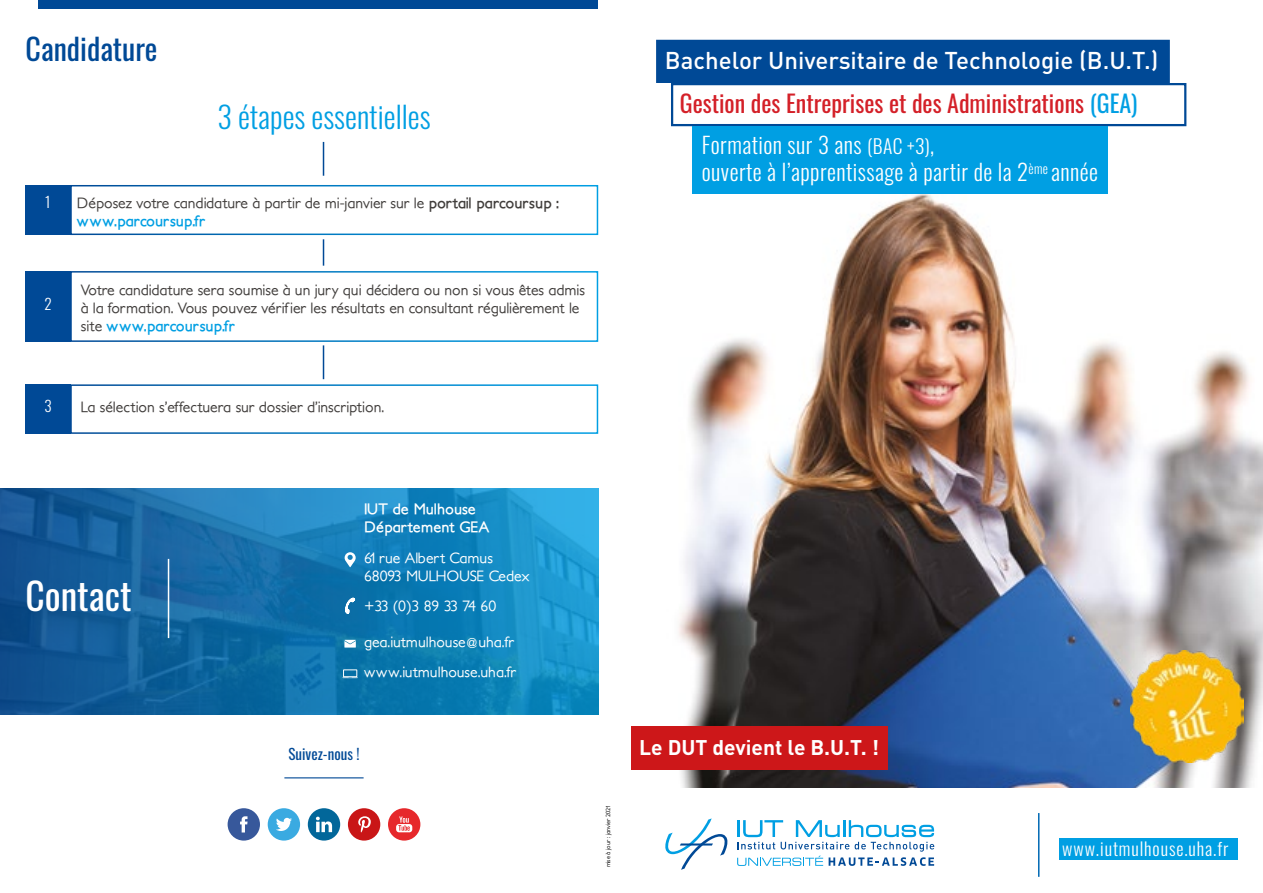
<style>
.page{position:relative;width:1263px;height:893px;background:#fff}
.page>*{position:absolute;margin:0;border:0;box-sizing:border-box;transform-origin:0 0}
.t1{font:37.5px "Oswald";color:#fff}
.t2{font:300 30px "Oswald";color:#009fe3}
.t3{font:30px "Oswald";color:#004996}
.t4{font:24px "Oswald";color:#d42028}
.t5{font:500 24px "DIN Pro";color:#fff}
.t6{font:300 22.5px/27px "Oswald";letter-spacing:.02em;color:#fff}
.t7{font:700 21px "DIN Pro";color:#fff}
.t8{font:300 18px "Oswald";letter-spacing:.05em;color:#fff}
.t9{font:500 15px/18px "Petita";color:#413e3c}
.t10{font:500 15px/18px "Petita";color:#fff}
.t11{font:700 15px/18px "Petita";color:#fff}
.t12{font:15px "Oswald";color:#004996}
.t13{font:300 15px "Oswald";color:#fff}
.t14{font:500 6px "Petita";color:#000}
.s1{font-weight:700}
.s2{font-weight:700;color:#009fe3}
.s3{color:#009fe3}
.s4{font-size:19.5px}
</style>
<div class="page">
<img style="left:631px;top:194px;width:632px;height:594px">
<svg style="left:665px;top:818px;width:63px;height:52px"></svg>
<svg style="left:737px;top:820px;width:197px;height:46px"></svg>
<svg style="left:228px;top:808px;width:32px;height:33px"></svg>
<svg style="left:268px;top:808px;width:32px;height:33px"></svg>
<svg style="left:308px;top:808px;width:32px;height:33px"></svg>
<svg style="left:348px;top:808px;width:32px;height:33px"></svg>
<svg style="left:388px;top:808px;width:32px;height:33px"></svg>
<hr style="left:1038px;top:813px;width:1px;height:64px;background:#0069b4">
<div style="left:1059px;top:838px;width:178px;height:22px;background:#009fe3"></div>
<div style="left:38px;top:0;width:559px;height:9px;background:#004996"></div>
<svg style="left:0;top:489px;width:598px;height:225px;background:#1474ae"></svg>
<svg style="left:345px;top:552px;width:11px;height:15px"></svg>
<svg style="left:345px;top:598px;width:10px;height:16px"></svg>
<svg style="left:344px;top:640px;width:12px;height:8px"></svg>
<div style="left:343px;top:669px;width:14px;height:8px;border:1px solid #fff"></div>
<svg style="left:343px;top:677px;width:15px;height:2px"></svg>
<hr style="left:284px;top:777px;width:80px;height:1px;background:#004996">
<hr style="left:168px;top:559px;width:1px;height:79px;background:#fff">
<div style="left:26px;top:185px;width:45px;height:50px;background:#004996"></div>
<div style="left:70px;top:185px;width:528px;height:50px;border:2px solid #fff"></div>
<div style="left:26px;top:271px;width:45px;height:71px;background:#004996"></div>
<div style="left:70px;top:271px;width:528px;height:71px;border:2px solid #fff"></div>
<div style="left:26px;top:385px;width:45px;height:49px;background:#004996"></div>
<div style="left:70px;top:384px;width:528px;height:50px;border:2px solid #fff"></div>
<svg style="left:323px;top:239px;width:1px;height:27px"></svg>
<hr style="left:323px;top:345px;width:1px;height:34px;background:#004996">
<hr style="left:323px;top:142px;width:1px;height:34px;background:#004996">
<div style="left:671px;top:83px;width:515px;height:43px;background:#fff;border:2px solid #004996"></div>
<div style="left:631px;top:727px;width:256px;height:43px;background:#cd1719"></div>
<img style="left:1131px;top:651px;width:112px;height:112px">
<div style="left:656px;top:40px;width:514px;height:43px;background:#004996"></div>
<div style="left:692px;top:126px;width:416px;height:68px;background:#009fe3"></div>
<h2 class="t3" style="left:26px;top:22px;width:134px">Candidature</h2>
<h2 class="t2" style="left:217px;top:90px;width:215px">3 étapes essentielles</h2>
<p class="t13" style="left:45px;top:188px;width:7px">1</p>
<p class="t13" style="left:44px;top:290px;width:9px">2</p>
<p class="t9" style="left:77px;top:194px;width:484px">Déposez votre candidature à partir de mi-janvier sur le <span class="s1">portail parcoursup : </span><span class="s2">www.parcoursup.fr</span></p>
<p class="t9" style="left:81px;top:281px;width:506px">Votre candidature sera soumise à un jury qui décidera ou non si vous êtes admis à la formation. Vous pouvez vérifier les résultats en consultant régulièrement le site <span class="s2">www.parcoursup.fr</span></p>
<p class="t13" style="left:44px;top:393px;width:9px">3</p>
<p class="t9" style="left:81px;top:399px;width:305px">La sélection s’effectuera sur dossier d’inscription.</p>
<h3 class="t5" style="left:665px;top:41px;width:495px">Bachelor Universitaire de Technologie (B.U.T.)</h3>
<h3 class="t4" style="left:680px;top:82px;width:459px">Gestion des Entreprises et des Administrations <span class="s3">(GEA)</span></h3>
<h3 class="t6" style="left:702px;top:129px;width:398px">Formation sur 3 ans <span class="s4">(BAC +3)</span>,<br>ouverte à l’apprentissage à partir de la 2<sup>ème</sup> année</h3>
<h1 class="t1" style="left:26px;top:563px;width:108px">Contact</h1>
<p class="t11" style="left:364px;top:500px;width:127px">IUT de Mulhouse<br>Département GEA</p>
<p class="t10" style="left:364px;top:549px;width:167px">61 rue Albert Camus<br>68093 MULHOUSE Cedex</p>
<p class="t10" style="left:364px;top:597px;width:134px">+33 (0)3 89 33 74 60</p>
<p class="t10" style="left:364px;top:627px;width:154px;line-height:30px">gea.iutmulhouse@uha.fr www.iutmulhouse.uha.fr</p>
<p class="t12" style="left:288px;top:740px;width:72px">Suivez-nous !</p>
<p class="t14" style="left:604px;top:867px;width:63px;rotate:-90deg">mise à jour : janvier 2021</p>
<h3 class="t7" style="left:639px;top:730px;width:241px">Le DUT devient le B.U.T. !</h3>
<p class="t8" style="left:1062px;top:833px;width:168px">www.iutmulhouse.uha.fr</p>
</div>
